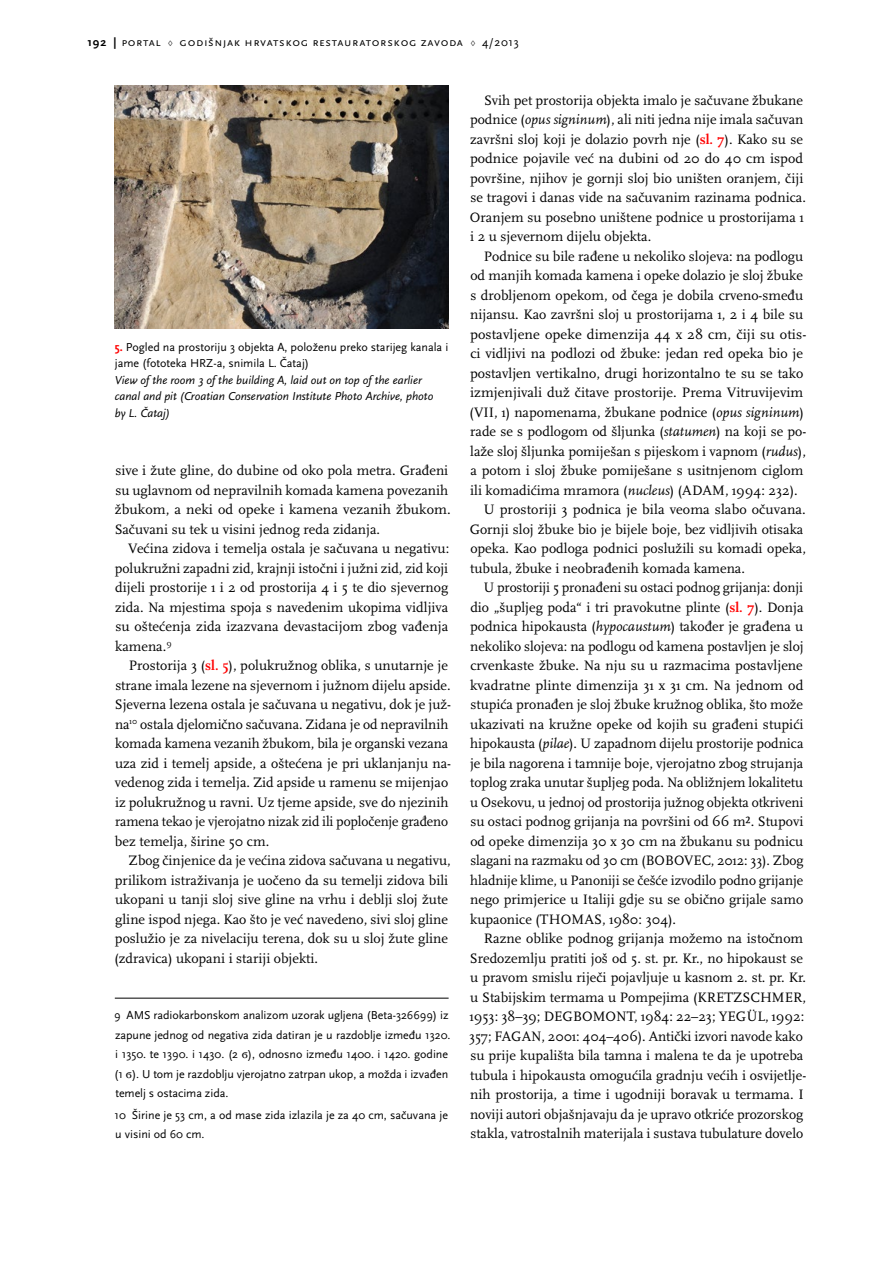
<style>
.page{position:relative;width:893px;height:1263px;background:#fff}
.page>*{position:absolute;margin:0;border:0;box-sizing:border-box;transform-origin:0 0}
.t1{font:14.25px/19.5px "Scala Pro";color:#000}
.t2{font:12px/19.5px "Scala Sans Pro";letter-spacing:-.005em;color:#000}
.t3{font:italic 12px/16.5px "Scala Sans Pro";color:#000}
.t4{font:12px "Scala Sans Pro";letter-spacing:.05em;color:#000}
.s1{font-weight:700}
.s2{font-family:"Scala Pro"}
.s3{font-weight:700;color:#f00}
.s4{font-family:"Times New Roman"}
.s5{font-style:italic}
</style>
<div class="page">
<hr style="left:115px;top:998px;width:334px;height:1px;background:#000">
<img style="left:115px;top:85px;width:334px;height:243px">
<p class="t4" style="left:87px;top:35px;width:433px"><span class="s1">192 |</span> portal <span class="s2">♢</span> Godišnjak Hrvatskog restauratorskog zavoda <span class="s2">♢</span> 4/2013</p>
<p class="t2" style="left:115px;top:338px;width:335px;line-height:16.5px"><span class="s3">5.</span> Pogled na prostoriju 3 objekta A, položenu preko starijeg kanala i jame (fototeka HRZ-a, snimila L. Čataj)</p>
<p class="t3" style="left:115px;top:371px;width:320px">View of the room 3 of the building A, laid out on top of the earlier canal and pit (Croatian Conservation Institute Photo Archive, photo by L. Čataj)</p>
<p class="t1" style="left:115px;top:461px;width:337px">sive i žute gline, do dubine od oko pola metra. Građeni su uglavnom od nepravilnih komada kamena povezanih žbukom, a neki od opeke i kamena vezanih žbukom.<br>Sačuvani su tek u visini jednog reda zidanja.</p>
<p class="t1" style="left:115px;top:539px;width:336px;text-align:justify;text-indent:13px">Većina zidova i temelja ostala je sačuvana u negativu: polukružni zapadni zid, krajnji istočni i južni zid, zid koji dijeli prostorije 1 i 2 od prostorija 4 i 5 te dio sjevernog zida. Na mjestima spoja s navedenim ukopima vidljiva su oštećenja zida izazvana devastacijom zbog vađenja kamena.<sup>9</sup></p>
<p class="t1" style="left:115px;top:656px;width:338px;text-indent:14px">Prostorija 3 (<span class="s3">sl. 5</span>), polukružnog oblika, s unutarnje je strane imala lezene na sjevernom i južnom dijelu apside.<br>Sjeverna lezena ostala je sačuvana u negativu, dok je juž&shy;na<sup>10</sup> ostala djelomično sačuvana. Zidana je od nepravilnih komada kamena vezanih žbukom, bila je organski vezana uza zid i temelj apside, a oštećena je pri uklanjanju na&shy;vedenog zida i temelja. Zid apside u ramenu se mijenjao iz polukružnog u ravni. Uz tjeme apside, sve do njezinih ramena tekao je vjerojatno nizak zid ili popločenje građeno bez temelja, širine 50 cm.</p>
<p class="t1" style="left:115px;top:851px;width:338px;text-indent:14px">Zbog činjenice da je većina zidova sačuvana u negativu, prilikom istraživanja je uočeno da su temelji zidova bili ukopani u tanji sloj sive gline na vrhu i deblji sloj žute gline ispod njega. Kao što je već navedeno, sivi sloj gline poslužio je za nivelaciju terena, dok su u sloj žute gline (zdravica) ukopani i stariji objekti.</p>
<p class="t2" style="left:114px;top:1006px;width:338px">9 AMS radiokarbonskom analizom uzorak ugljena (Beta-326699) iz zapune jednog od negativa zida datiran je u razdoblje između 1320. i 1350. te 1390. i 1430. (2 <span class="s4">ϭ</span>), odnosno između 1400. i 1420. godine (1 <span class="s4">ϭ</span>). U tom je razdoblju vjerojatno zatrpan ukop, a možda i izvađen temelj s ostacima zida.</p>
<p class="t2" style="left:114px;top:1105px;width:335px">10 Širine je 53 cm, a od mase zida izlazila je za 40 cm, sačuvana je u visini od 60 cm.</p>
<p class="t1" style="left:470px;top:90px;width:337px;text-indent:14px">Svih pet prostorija objekta imalo je sačuvane žbukane podnice (<span class="s5">opus signinum</span>), ali niti jedna nije imala sačuvan završni sloj koji je dolazio povrh nje (<span class="s3">sl. 7</span>). Kako su se podnice pojavile već na dubini od 20 do 40 cm ispod površine, njihov je gornji sloj bio uništen oranjem, čiji se tragovi i danas vide na sačuvanim razinama podnica.<br>Oranjem su posebno uništene podnice u prostorijama 1 i 2 u sjevernom dijelu objekta.</p>
<p class="t1" style="left:484px;top:246px;width:321px">Podnice su bile rađene u nekoliko slojeva: na podlogu</p>
<p class="t1" style="left:470px;top:266px;width:334px">od manjih komada kamena i opeke dolazio je sloj žbuke</p>
<p class="t1" style="left:470px;top:285px;width:334px">s drobljenom opekom, od čega je dobila crveno-smeđu</p>
<p class="t1" style="left:470px;top:305px;width:335px">nijansu. Kao završni sloj u prostorijama 1, 2 i 4 bile su</p>
<p class="t1" style="left:470px;top:324px;width:338px">postavljene opeke dimenzija 44 x 28 cm, čiji su otis-</p>
<p class="t1" style="left:470px;top:344px;width:334px">ci vidljivi na podlozi od žbuke: jedan red opeka bio je</p>
<p class="t1" style="left:470px;top:363px;width:335px">postavljen vertikalno, drugi horizontalno te su se tako</p>
<p class="t1" style="left:470px;top:383px;width:335px">izmjenjivali duž čitave prostorije. Prema Vitruvijevim</p>
<p class="t1" style="left:470px;top:402px;width:336px">(VII, 1) napomenama, žbukane podnice (<span class="s5">opus signinum</span>)</p>
<p class="t1" style="left:470px;top:422px;width:338px">rade se s podlogom od šljunka (<span class="s5">statumen</span>) na koji se po-</p>
<p class="t1" style="left:470px;top:441px;width:337px">laže sloj šljunka pomiješan s pijeskom i vapnom (<span class="s5">rudus</span>),</p>
<p class="t1" style="left:470px;top:461px;width:334px">a potom i sloj žbuke pomiješane s usitnjenom ciglom</p>
<p class="t1" style="left:470px;top:480px;width:329px">ili komadićima mramora (<span class="s5">nucleus</span>) (ADAM, 1994: 232).</p>
<p class="t1" style="left:483px;top:500px;width:324px">U prostoriji 3 podnica je bila veoma slabo očuvana.</p>
<p class="t1" style="left:470px;top:519px;width:335px">Gornji sloj žbuke bio je bijele boje, bez vidljivih otisaka</p>
<p class="t1" style="left:470px;top:539px;width:337px">opeka. Kao podloga podnici poslužili su komadi opeka,</p>
<p class="t1" style="left:470px;top:558px;width:276px">tubula, žbuke i neobrađenih komada kamena.</p>
<p class="t1" style="left:483px;top:578px;width:321px">U prostoriji 5 pronađeni su ostaci podnog grijanja: donji</p>
<p class="t1" style="left:470px;top:597px;width:335px">dio „šupljeg poda“ i tri pravokutne plinte (<span class="s3">sl. 7</span>). Donja</p>
<p class="t1" style="left:470px;top:617px;width:335px">podnica hipokausta (<span class="s5">hypocaustum</span>) također je građena u</p>
<p class="t1" style="left:470px;top:636px;width:335px">nekoliko slojeva: na podlogu od kamena postavljen je sloj</p>
<p class="t1" style="left:470px;top:656px;width:334px">crvenkaste žbuke. Na nju su u razmacima postavljene</p>
<p class="t1" style="left:470px;top:675px;width:335px">kvadratne plinte dimenzija 31 x 31 cm. Na jednom od</p>
<p class="t1" style="left:470px;top:695px;width:334px">stupića pronađen je sloj žbuke kružnog oblika, što može</p>
<p class="t1" style="left:470px;top:714px;width:335px">ukazivati na kružne opeke od kojih su građeni stupići</p>
<p class="t1" style="left:470px;top:734px;width:335px">hipokausta (<span class="s5">pilae</span>). U zapadnom dijelu prostorije podnica</p>
<p class="t1" style="left:470px;top:753px;width:335px">je bila nagorena i tamnije boje, vjerojatno zbog strujanja</p>
<p class="t1" style="left:470px;top:773px;width:334px">toplog zraka unutar šupljeg poda. Na obližnjem lokalitetu</p>
<p class="t1" style="left:470px;top:792px;width:335px">u Osekovu, u jednoj od prostorija južnog objekta otkriveni</p>
<p class="t1" style="left:470px;top:812px;width:334px">su ostaci podnog grijanja na površini od 66 m². Stupovi</p>
<p class="t1" style="left:470px;top:831px;width:334px">od opeke dimenzija 30 x 30 cm na žbukanu su podnicu</p>
<p class="t1" style="left:470px;top:851px;width:335px">slagani na razmaku od 30 cm (BOBOVEC, 2012: 33). Zbog</p>
<p class="t1" style="left:470px;top:870px;width:335px">hladnije klime, u Panoniji se češće izvodilo podno grijanje</p>
<p class="t1" style="left:470px;top:890px;width:334px">nego primjerice u Italiji gdje su se obično grijale samo</p>
<p class="t1" style="left:470px;top:909px;width:207px">kupaonice (THOMAS, 1980: 304).</p>
<p class="t1" style="left:484px;top:929px;width:321px">Razne oblike podnog grijanja možemo na istočnom</p>
<p class="t1" style="left:470px;top:948px;width:335px">Sredozemlju pratiti još od 5. st. pr. Kr., no hipokaust se</p>
<p class="t1" style="left:470px;top:968px;width:337px">u pravom smislu riječi pojavljuje u kasnom 2. st. pr. Kr.</p>
<p class="t1" style="left:470px;top:987px;width:337px">u Stabijskim termama u Pompejima (KRETZSCHMER,</p>
<p class="t1" style="left:470px;top:1007px;width:336px">1953: 38–39; DEGBOMONT, 1984: 22–23; YEGÜL, 1992:</p>
<p class="t1" style="left:469px;top:1026px;width:335px">357; FAGAN, 2001: 404–406). Antički izvori navode kako</p>
<p class="t1" style="left:470px;top:1046px;width:335px">su prije kupališta bila tamna i malena te da je upotreba</p>
<p class="t1" style="left:470px;top:1065px;width:338px">tubula i hipokausta omogućila gradnju većih i osvijetlje-</p>
<p class="t1" style="left:470px;top:1085px;width:335px">nih prostorija, a time i ugodniji boravak u termama. I</p>
<p class="t1" style="left:470px;top:1104px;width:335px">noviji autori objašnjavaju da je upravo otkriće prozorskog</p>
<p class="t1" style="left:470px;top:1124px;width:334px">stakla, vatrostalnih materijala i sustava tubulature dovelo</p>
</div>
